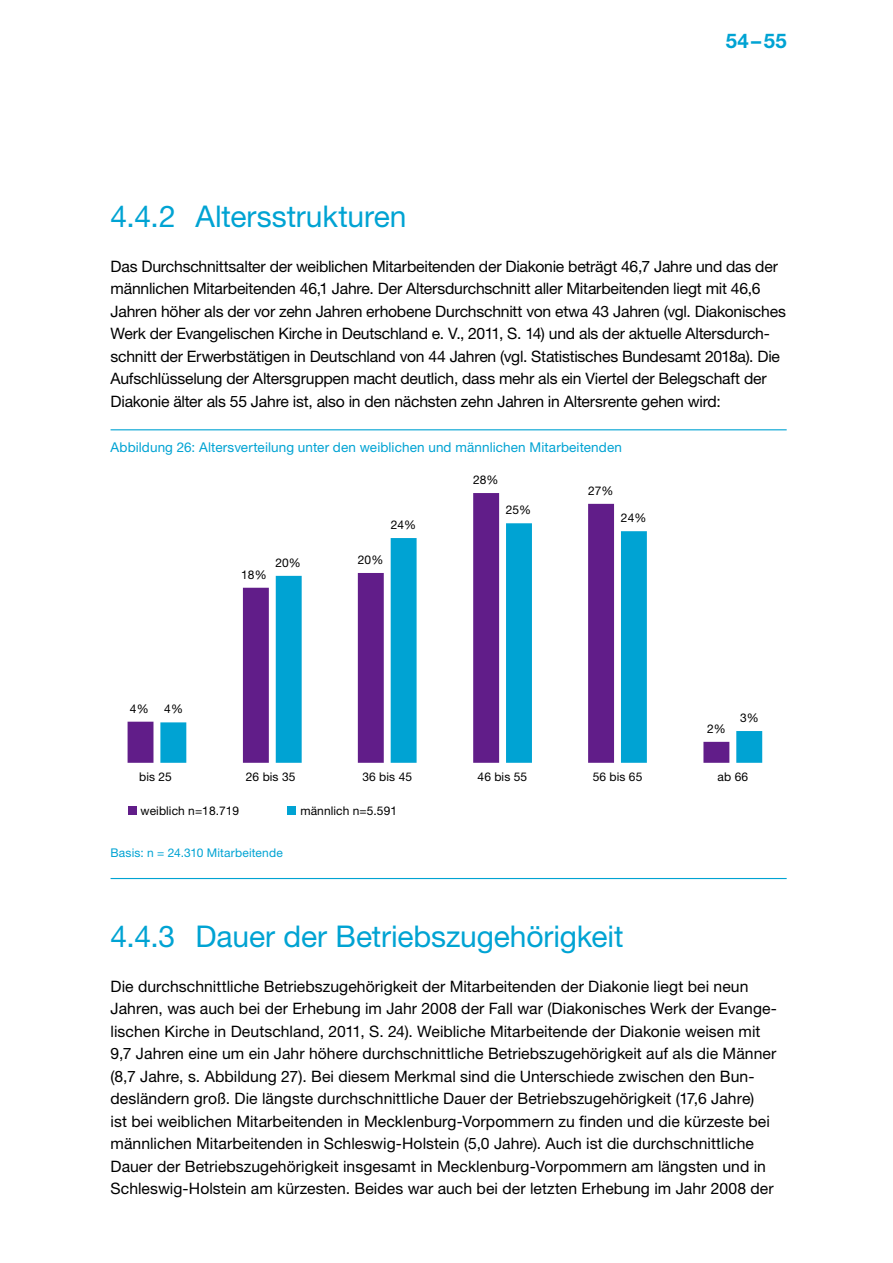
<style>
.page{position:relative;width:893px;height:1263px;background:#fff}
.page>*{position:absolute;margin:0;border:0;box-sizing:border-box;transform-origin:0 0}
.t1{font:30px "Helvetica Neue LT Std";letter-spacing:-.005em;color:#00a3d3}
.t2{font:700 20.25px "Helvetica Neue LT Std";color:#00a3d3}
.t3{font:15.75px/22.5px "Helvetica Neue LT Std";color:#000}
.Grafikhead_Linie{font:13.5px "Helvetica Neue LT Std";letter-spacing:.01em;color:#00a3d3}
.t4{font:12px "Helvetica Neue LT Std";letter-spacing:.005em;color:#000}
.Grafik_BU{font:12px "Helvetica Neue LT Std";letter-spacing:.015em;color:#00a3d3}
</style>
<div class="page">
<hr style="left:111px;top:429px;width:676px;height:1px;background:#00a3d3">
<hr style="left:111px;top:878px;width:676px;height:1px;background:#00a3d3">
<svg style="left:128px;top:493px;width:487px;height:270px"></svg>
<svg style="left:160px;top:523px;width:602px;height:240px"></svg>
<div style="left:128px;top:806px;width:8px;height:9px;background:#611d89"></div>
<div style="left:288px;top:806px;width:8px;height:9px;background:#00a3d3"></div>
<p class="t2" style="left:726px;top:29px;width:62px">54–55</p>
<h3 class="t1" style="left:111px;top:198px;width:298px">4.4.2 Altersstrukturen</h3>
<p class="t3" style="left:111px;top:255px;width:677px">Das Durchschnittsalter der weiblichen Mitarbeitenden der Diakonie beträgt 46,7 Jahre und das der männlichen Mitarbeitenden 46,1 Jahre. Der Altersdurchschnitt aller Mitarbeitenden liegt mit 46,6<br>Jahren höher als der vor zehn Jahren erhobene Durchschnitt von etwa 43 Jahren (vgl. Diakonisches Werk der Evangelischen Kirche in Deutschland e. V., 2011, S. 14) und als der aktuelle Altersdurch&shy;schnitt der Erwerbstätigen in Deutschland von 44 Jahren (vgl. Statistisches Bundesamt 2018a). Die Aufschlüsselung der Altersgruppen macht deutlich, dass mehr als ein Viertel der Belegschaft der Diakonie älter als 55 Jahre ist, also in den nächsten zehn Jahren in Altersrente gehen wird:</p>
<p class="Grafikhead_Linie" style="left:111px;top:439px;width:513px">Abbildung 26: Altersverteilung unter den weiblichen und männlichen Mitarbeitenden</p>
<p class="t4" style="left:130px;top:701px;width:20px">4%</p>
<p class="t4" style="left:164px;top:702px;width:20px">4%</p>
<p class="t4" style="left:241px;top:567px;width:27px">18%</p>
<p class="t4" style="left:276px;top:555px;width:27px">20%</p>
<p class="t4" style="left:391px;top:517px;width:27px">24%</p>
<p class="t4" style="left:358px;top:552px;width:27px">20%</p>
<p class="t4" style="left:473px;top:473px;width:27px">28%</p>
<p class="t4" style="left:506px;top:503px;width:27px">25%</p>
<p class="t4" style="left:588px;top:483px;width:27px">27%</p>
<p class="t4" style="left:621px;top:511px;width:27px">24%</p>
<p class="t4" style="left:707px;top:721px;width:20px">2%</p>
<p class="t4" style="left:740px;top:710px;width:20px">3%</p>
<p class="t4" style="left:139px;top:770px;width:34px">bis 25</p>
<p class="t4" style="left:246px;top:770px;width:51px">26 bis 35</p>
<p class="t4" style="left:362px;top:770px;width:51px">36 bis 45</p>
<p class="t4" style="left:478px;top:770px;width:51px">46 bis 55</p>
<p class="t4" style="left:593px;top:770px;width:51px">56 bis 65</p>
<p class="t4" style="left:718px;top:770px;width:32px">ab 66</p>
<p class="t4" style="left:141px;top:803px;width:100px">weiblich n=18.719</p>
<p class="t4" style="left:300px;top:803px;width:98px">männlich n=5.591</p>
<p class="Grafik_BU" style="left:111px;top:845px;width:174px">Basis: n = 24.310 Mitarbeitende</p>
<h3 class="t1" style="left:111px;top:918px;width:514px">4.4.3 Dauer der Betriebszugehörigkeit</h3>
<p class="t3" style="left:111px;top:975px;width:668px">Die durchschnittliche Betriebszugehörigkeit der Mitarbeitenden der Diakonie liegt bei neun Jahren, was auch bei der Erhebung im Jahr 2008 der Fall war (Diakonisches Werk der Evange&shy;lischen Kirche in Deutschland, 2011, S. 24). Weibliche Mitarbeitende der Diakonie weisen mit 9,7 Jahren eine um ein Jahr höhere durchschnittliche Betriebszugehörigkeit auf als die Männer (8,7 Jahre, s. Abbildung 27). Bei diesem Merkmal sind die Unterschiede zwischen den Bun&shy;desländern groß. Die längste durchschnittliche Dauer der Betriebszugehörigkeit (17,6 Jahre)<br>ist bei weiblichen Mitarbeitenden in Mecklenburg-Vorpommern zu finden und die kürzeste bei männlichen Mitarbeitenden in Schleswig-Holstein (5,0 Jahre). Auch ist die durchschnittliche Dauer der Betriebszugehörigkeit insgesamt in Mecklenburg-Vorpommern am längsten und in Schleswig-Holstein am kürzesten. Beides war auch bei der letzten Erhebung im Jahr 2008 der</p>
</div>
